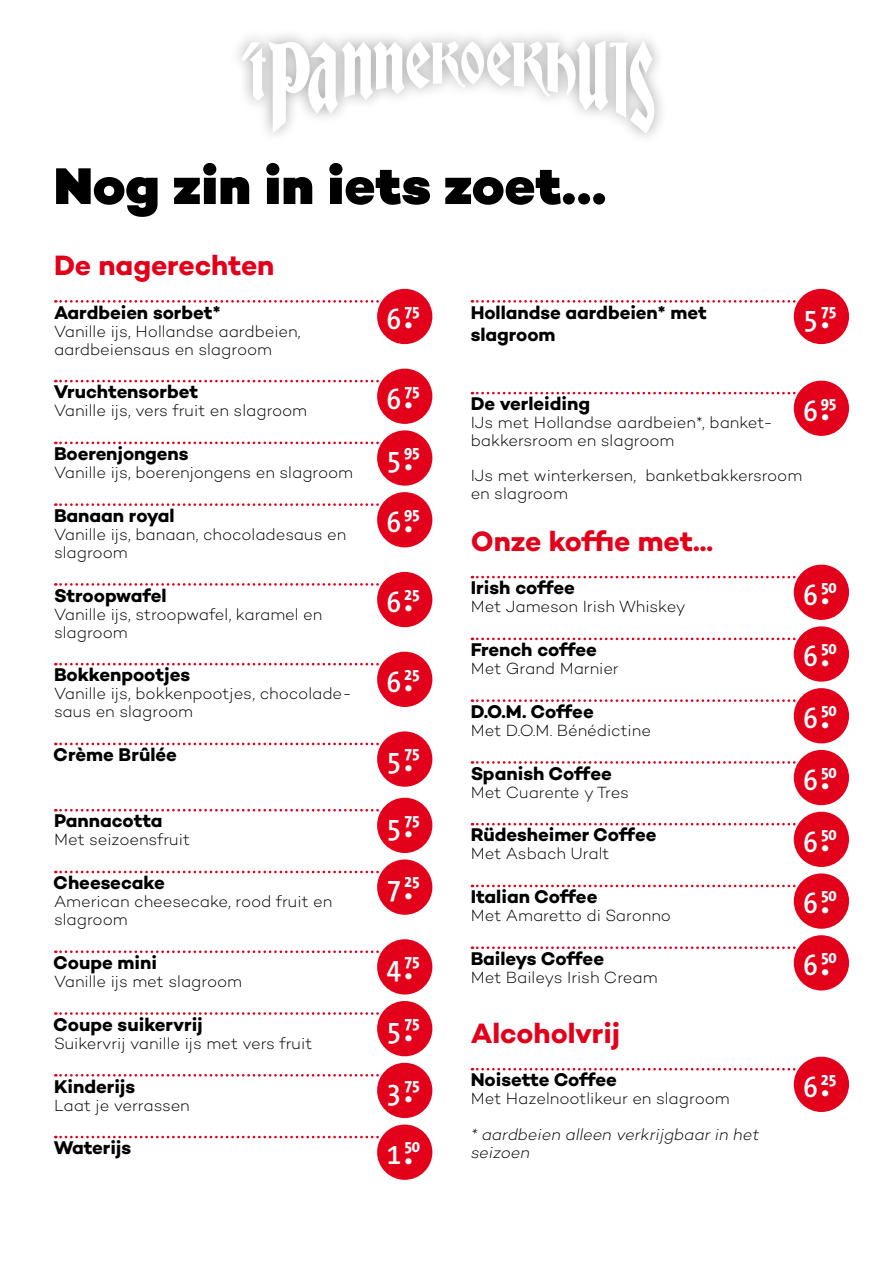
<style>
.page{position:relative;width:893px;height:1263px;background:#fff}
.page>*{position:absolute;margin:0;border:0;box-sizing:border-box;transform-origin:0 0}
.t1{font:900 52.5px "Campton";color:#000}
.t2{font:700 28.5px "Campton";letter-spacing:-.005em;color:#e2001a}
.t3{font:700 18.75px/22.5px "Campton";letter-spacing:-.005em;color:#000}
.t4{font:300 16.5px/18px "Campton";color:#000}
.t5{font:800 16.5px "The Sans Mono Condensed";letter-spacing:-.04em;color:#fff}
.t6{font:italic 300 16.5px/18px "Campton";color:#000}
.s1{font-weight:600;font-size:30px}
.s2{font-weight:600;font-size:33px}
</style>
<div class="page">
<svg style="left:55px;top:300px;width:326px;height:3px"></svg>
<svg style="left:55px;top:380px;width:324px;height:2px"></svg>
<svg style="left:55px;top:442px;width:327px;height:2px"></svg>
<svg style="left:55px;top:503px;width:324px;height:3px"></svg>
<svg style="left:55px;top:583px;width:326px;height:3px"></svg>
<svg style="left:55px;top:663px;width:324px;height:2px"></svg>
<svg style="left:55px;top:743px;width:327px;height:2px"></svg>
<svg style="left:55px;top:809px;width:324px;height:2px"></svg>
<svg style="left:55px;top:871px;width:327px;height:2px"></svg>
<svg style="left:55px;top:950px;width:324px;height:3px"></svg>
<svg style="left:55px;top:1012px;width:326px;height:3px"></svg>
<svg style="left:55px;top:1074px;width:324px;height:2px"></svg>
<svg style="left:55px;top:1136px;width:324px;height:2px"></svg>
<svg style="left:472px;top:300px;width:327px;height:3px"></svg>
<svg style="left:472px;top:392px;width:327px;height:2px"></svg>
<svg style="left:472px;top:576px;width:327px;height:2px"></svg>
<svg style="left:472px;top:637px;width:327px;height:3px"></svg>
<svg style="left:472px;top:699px;width:326px;height:3px"></svg>
<svg style="left:472px;top:761px;width:327px;height:3px"></svg>
<svg style="left:472px;top:823px;width:327px;height:2px"></svg>
<svg style="left:472px;top:885px;width:327px;height:2px"></svg>
<svg style="left:472px;top:946px;width:326px;height:3px"></svg>
<svg style="left:472px;top:1068px;width:327px;height:2px"></svg>
<div style="left:377px;top:289px;width:55px;height:55px;background:#e2001a;border-radius:50%"></div>
<div style="left:377px;top:369px;width:55px;height:55px;background:#e2001a;border-radius:50%"></div>
<div style="left:377px;top:430px;width:55px;height:56px;background:#e2001a;border-radius:50%"></div>
<div style="left:377px;top:492px;width:55px;height:55px;background:#e2001a;border-radius:50%"></div>
<div style="left:377px;top:572px;width:55px;height:55px;background:#e2001a;border-radius:50%"></div>
<div style="left:377px;top:652px;width:55px;height:55px;background:#e2001a;border-radius:50%"></div>
<div style="left:377px;top:731px;width:55px;height:56px;background:#e2001a;border-radius:50%"></div>
<div style="left:377px;top:798px;width:55px;height:55px;background:#e2001a;border-radius:50%"></div>
<div style="left:377px;top:859px;width:55px;height:56px;background:#e2001a;border-radius:50%"></div>
<div style="left:377px;top:939px;width:55px;height:55px;background:#e2001a;border-radius:50%"></div>
<div style="left:377px;top:1001px;width:55px;height:55px;background:#e2001a;border-radius:50%"></div>
<div style="left:377px;top:1063px;width:55px;height:55px;background:#e2001a;border-radius:50%"></div>
<div style="left:377px;top:1124px;width:55px;height:56px;background:#e2001a;border-radius:50%"></div>
<div style="left:794px;top:289px;width:55px;height:55px;background:#e2001a;border-radius:50%"></div>
<div style="left:794px;top:381px;width:55px;height:55px;background:#e2001a;border-radius:50%"></div>
<div style="left:794px;top:565px;width:55px;height:55px;background:#e2001a;border-radius:50%"></div>
<div style="left:794px;top:626px;width:55px;height:56px;background:#e2001a;border-radius:50%"></div>
<div style="left:794px;top:688px;width:55px;height:55px;background:#e2001a;border-radius:50%"></div>
<div style="left:794px;top:750px;width:55px;height:55px;background:#e2001a;border-radius:50%"></div>
<div style="left:794px;top:812px;width:55px;height:55px;background:#e2001a;border-radius:50%"></div>
<div style="left:794px;top:873px;width:55px;height:56px;background:#e2001a;border-radius:50%"></div>
<div style="left:794px;top:935px;width:55px;height:55px;background:#e2001a;border-radius:50%"></div>
<div style="left:794px;top:1057px;width:55px;height:55px;background:#e2001a;border-radius:50%"></div>
<div style="left:228px;top:27px;width:440px;height:119px;background:#000;opacity:.35"></div>
<svg style="left:241px;top:40px;width:413px;height:94px"></svg>
<h1 class="t1" style="left:54px;top:153px;width:554px">Nog zin in iets zoet…</h1>
<h2 class="t2" style="left:54px;top:247px;width:222px">De nagerechten</h2>
<p class="t3" style="left:54px;top:301px;width:168px">Aardbeien sorbet*</p>
<p class="t4" style="left:54px;top:322px;width:248px">Vanille ijs, Hollandse aardbeien, aardbeiensaus en slagroom</p>
<p class="t3" style="left:54px;top:380px;width:146px">Vruchtensorbet</p>
<p class="t4" style="left:54px;top:401px;width:255px">Vanille ijs, vers fruit en slagroom</p>
<p class="t3" style="left:54px;top:442px;width:136px">Boerenjongens</p>
<p class="t4" style="left:54px;top:463px;width:301px">Vanille ijs, boerenjongens en slagroom</p>
<p class="t3" style="left:54px;top:504px;width:122px">Banaan royal</p>
<p class="t4" style="left:54px;top:525px;width:294px">Vanille ijs, banaan, chocoladesaus en slagroom</p>
<p class="t3" style="left:54px;top:584px;width:114px">Stroopwafel</p>
<p class="t4" style="left:54px;top:605px;width:270px">Vanille ijs, stroopwafel, karamel en slagroom</p>
<p class="t3" style="left:54px;top:663px;width:138px">Bokkenpootjes</p>
<p class="t4" style="left:54px;top:684px;width:295px">Vanille ijs, bokkenpootjes, chocolade&shy;saus en slagroom</p>
<p class="t3" style="left:53px;top:743px;width:125px">Crème Brûlée</p>
<p class="t3" style="left:54px;top:809px;width:110px">Pannacotta</p>
<p class="t4" style="left:54px;top:830px;width:138px">Met seizoensfruit</p>
<p class="t3" style="left:53px;top:871px;width:113px">Cheesecake</p>
<p class="t4" style="left:54px;top:892px;width:280px">American cheesecake, rood fruit en slagroom</p>
<p class="t3" style="left:53px;top:951px;width:105px">Coupe mini</p>
<p class="t4" style="left:54px;top:972px;width:189px">Vanille ijs met slagroom</p>
<p class="t3" style="left:53px;top:1013px;width:151px">Coupe suikervrij</p>
<p class="t4" style="left:54px;top:1034px;width:260px">Suikervrij vanille ijs met vers fruit</p>
<p class="t3" style="left:54px;top:1074px;width:83px">Kinderijs</p>
<p class="t4" style="left:54px;top:1096px;width:137px">Laat je verrassen</p>
<p class="t3" style="left:54px;top:1136px;width:79px">Waterijs</p>
<p class="t5" style="left:387px;top:302px;width:35px"><span class="s1">6</span><span class="s2">.</span>75</p>
<p class="t5" style="left:387px;top:382px;width:35px"><span class="s1">6</span><span class="s2">.</span>75</p>
<p class="t5" style="left:387px;top:444px;width:35px"><span class="s1">5</span><span class="s2">.</span>95</p>
<p class="t5" style="left:387px;top:506px;width:35px"><span class="s1">6</span><span class="s2">.</span>95</p>
<p class="t5" style="left:387px;top:585px;width:35px"><span class="s1">6</span><span class="s2">.</span>25</p>
<p class="t5" style="left:387px;top:665px;width:35px"><span class="s1">6</span><span class="s2">.</span>25</p>
<p class="t5" style="left:387px;top:745px;width:35px"><span class="s1">5</span><span class="s2">.</span>75</p>
<p class="t5" style="left:387px;top:811px;width:35px"><span class="s1">5</span><span class="s2">.</span>75</p>
<p class="t5" style="left:387px;top:873px;width:35px"><span class="s1">7</span><span class="s2">.</span>25</p>
<p class="t5" style="left:387px;top:953px;width:35px"><span class="s1">4</span><span class="s2">.</span>75</p>
<p class="t5" style="left:387px;top:1014px;width:35px"><span class="s1">5</span><span class="s2">.</span>75</p>
<p class="t5" style="left:387px;top:1076px;width:35px"><span class="s1">3</span><span class="s2">.</span>75</p>
<p class="t5" style="left:387px;top:1138px;width:35px"><span class="s1">1</span><span class="s2">.</span>50</p>
<p class="t3" style="left:471px;top:301px;width:238px">Hollandse aardbeien* met slagroom</p>
<p class="t5" style="left:803px;top:302px;width:35px"><span class="s1">5</span><span class="s2">.</span>75</p>
<p class="t3" style="left:471px;top:392px;width:121px">De verleiding</p>
<p class="t4" style="left:471px;top:413px;width:299px">IJs met Hollandse aardbeien*, banket&shy;bakkersroom en slagroom</p>
<p class="t4" style="left:471px;top:466px;width:333px">IJs met winterkersen, banketbakkersroom en slagroom</p>
<h2 class="t2" style="left:471px;top:523px;width:244px">Onze koffie met...</h2>
<p class="t3" style="left:471px;top:576px;width:106px">Irish coffee</p>
<p class="t4" style="left:471px;top:597px;width:216px">Met Jameson Irish Whiskey</p>
<p class="t3" style="left:471px;top:638px;width:128px">French coffee</p>
<p class="t4" style="left:471px;top:659px;width:150px">Met Grand Marnier</p>
<p class="t3" style="left:471px;top:700px;width:125px">D.O.M. Coffee</p>
<p class="t4" style="left:471px;top:721px;width:182px">Met D.O.M. Bénédictine</p>
<p class="t3" style="left:471px;top:762px;width:143px">Spanish Coffee</p>
<p class="t4" style="left:471px;top:783px;width:160px">Met Cuarente y Tres</p>
<p class="t3" style="left:471px;top:823px;width:187px">Rüdesheimer Coffee</p>
<p class="t4" style="left:471px;top:844px;width:140px">Met Asbach Uralt</p>
<p class="t3" style="left:471px;top:885px;width:128px">Italian Coffee</p>
<p class="t4" style="left:471px;top:906px;width:202px">Met Amaretto di Saronno</p>
<p class="t3" style="left:471px;top:947px;width:135px">Baileys Coffee</p>
<p class="t4" style="left:471px;top:968px;width:188px">Met Baileys Irish Cream</p>
<h2 class="t2" style="left:471px;top:1015px;width:151px">Alcoholvrij</h2>
<p class="t3" style="left:471px;top:1068px;width:148px">Noisette Coffee</p>
<p class="t4" style="left:471px;top:1089px;width:260px">Met Hazelnootlikeur en slagroom</p>
<p class="t6" style="left:471px;top:1125px;width:290px">* aardbeien alleen verkrijgbaar in het seizoen</p>
<p class="t5" style="left:803px;top:394px;width:35px"><span class="s1">6</span><span class="s2">.</span>95</p>
<p class="t5" style="left:803px;top:578px;width:35px"><span class="s1">6</span><span class="s2">.</span>50</p>
<p class="t5" style="left:803px;top:640px;width:35px"><span class="s1">6</span><span class="s2">.</span>50</p>
<p class="t5" style="left:803px;top:702px;width:35px"><span class="s1">6</span><span class="s2">.</span>50</p>
<p class="t5" style="left:803px;top:763px;width:35px"><span class="s1">6</span><span class="s2">.</span>50</p>
<p class="t5" style="left:803px;top:825px;width:35px"><span class="s1">6</span><span class="s2">.</span>50</p>
<p class="t5" style="left:803px;top:887px;width:35px"><span class="s1">6</span><span class="s2">.</span>50</p>
<p class="t5" style="left:803px;top:949px;width:35px"><span class="s1">6</span><span class="s2">.</span>50</p>
<p class="t5" style="left:803px;top:1070px;width:35px"><span class="s1">6</span><span class="s2">.</span>25</p>
</div>
